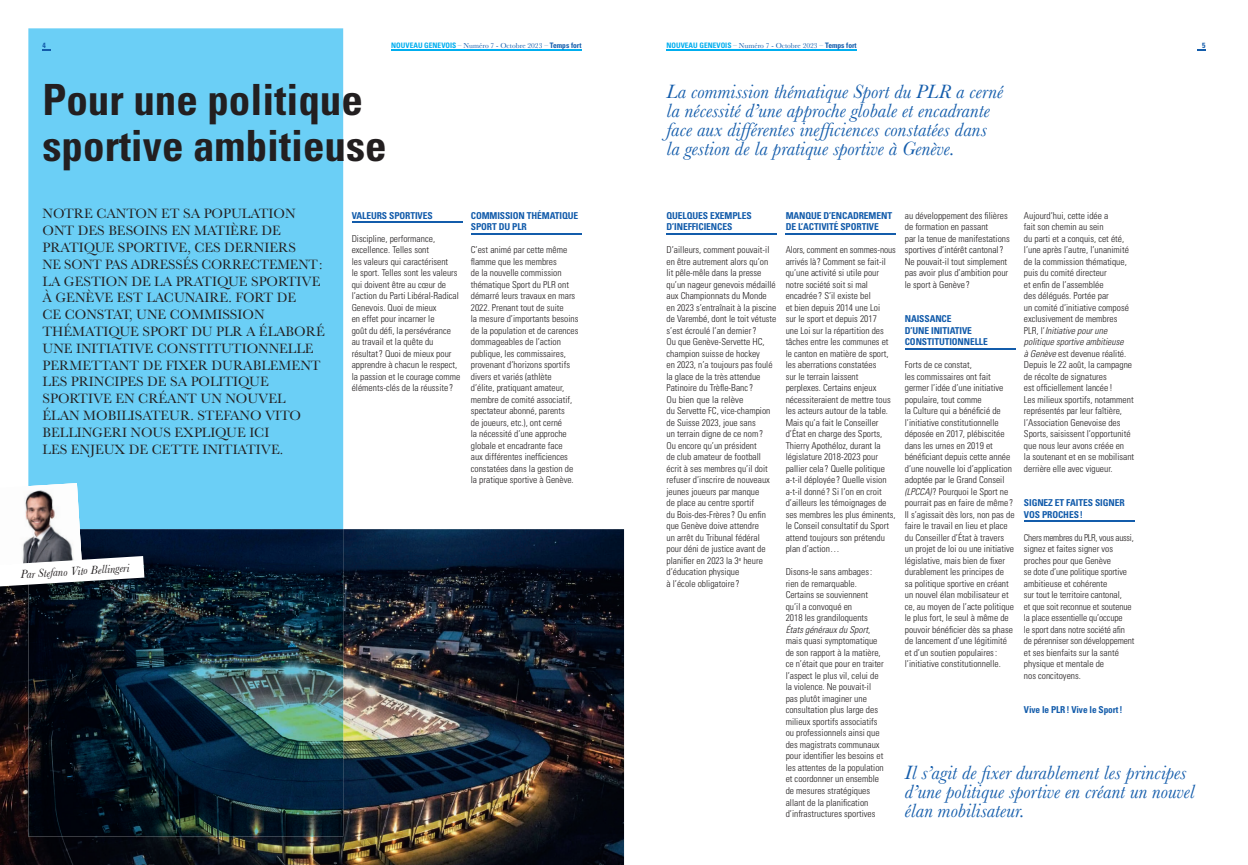
<style>
.page{position:relative;width:1248px;height:865px;background:#fff}
.page>*{position:absolute;margin:0;border:0;box-sizing:border-box;transform-origin:0 0}
.t1{font:700 condensed 43px/46px "Univers LT Std";color:#231f20}
.t2{font:italic 20px/19px "Baskerville";letter-spacing:.005em;color:#135cab}
.t3{font:14px/16.8px "Baskerville";color:#231f20}
.t4{font:italic 12px "Baskerville";color:#231f20}
.t5{font:300 condensed 9.5px/11.5px "Univers LT Std";color:#231f20}
.t6{font:700 condensed 9.5px/11.5px "Univers LT Std";letter-spacing:-.01em;color:#135cab}
.t7{font:7.5px "Baskerville";color:#135cab}
.t8{font:700 condensed 7.5px "Univers LT Std";color:#135cab}
.s1{font-family:"Univers LT Std";font-weight:700;font-stretch:condensed;color:#00aeef}
.s2{font-family:"Univers LT Std";font-weight:700;font-stretch:condensed}
.s3{font-style:italic}
</style>
<div class="page">
<img style="left:0;top:529px;width:624px;height:336px">
<div style="left:28px;top:28px;width:315px;height:501px;background:#6bcff6"></div>
<img style="left:28px;top:529px;width:315px;height:307px">
<svg style="left:0;top:483px;width:144px;height:103px"></svg>
<hr style="left:351px;top:221px;width:111px;height:2px;background:#135cab">
<hr style="left:471px;top:233px;width:110px;height:1px;background:#135cab">
<hr style="left:666px;top:233px;width:111px;height:1px;background:#135cab">
<hr style="left:785px;top:233px;width:111px;height:1px;background:#135cab">
<hr style="left:904px;top:348px;width:111px;height:1px;background:#135cab">
<hr style="left:1023px;top:520px;width:111px;height:2px;background:#135cab">
<hr style="left:666px;top:50px;width:190px;height:1px;background:#00aeef">
<hr style="left:391px;top:50px;width:190px;height:1px;background:#00aeef">
<p class="t8" style="left:43px;top:41px;width:5px">4</p>
<p class="t7" style="left:391px;top:41px;width:192px"><span class="s1">NOUVEAU GENEVOIS</span> – Numéro 7 - Octobre 2023 – <span class="s2">Temps fort</span></p>
<p class="t7" style="left:666px;top:41px;width:192px"><span class="s1">NOUVEAU GENEVOIS</span> – Numéro 7 - Octobre 2023 – <span class="s2">Temps fort</span></p>
<p class="t8" style="left:1201px;top:41px;width:5px">5</p>
<h1 class="t1" style="left:43px;top:76px;width:345px">Pour une politique sportive ambitieuse</h1>
<p class="t3" style="left:43px;top:206px;width:284px">NOTRE CANTON ET SA POPULATION<br>ONT DES BESOINS EN MATIÈRE DE<br>PRATIQUE SPORTIVE, CES DERNIERS<br>NE SONT PAS ADRESSÉS CORRECTEMENT :<br>LA GESTION DE LA PRATIQUE SPORTIVE<br>À GENÈVE EST LACUNAIRE. FORT DE<br>CE CONSTAT, UNE COMMISSION<br>THÉMATIQUE SPORT DU PLR A ÉLABORÉ<br>UNE INITIATIVE CONSTITUTIONNELLE<br>PERMETTANT DE FIXER DURABLEMENT<br>LES PRINCIPES DE SA POLITIQUE<br>SPORTIVE EN CRÉANT UN NOUVEL<br>ÉLAN MOBILISATEUR. STEFANO VITO<br>BELLINGERI NOUS EXPLIQUE ICI<br>LES ENJEUX DE CETTE INITIATIVE.</p>
<p class="t6" style="left:351px;top:209px;width:83px">VALEURS SPORTIVES</p>
<p class="t5" style="left:351px;top:232px;width:110px">Discipline, performance, excellence. Telles sont<br>les valeurs qui caractérisent<br>le sport. Telles sont les valeurs qui doivent être au cœur de l’action du Parti Libéral-Radical<br>Genevois. Quoi de mieux<br>en effet pour incarner le<br>goût du défi, la persévérance au travail et la quête du résultat ? Quoi de mieux pour apprendre à chacun le respect, la passion et le courage comme éléments-clés de la réussite ?</p>
<p class="t6" style="left:471px;top:209px;width:109px">COMMISSION THÉMATIQUE<br>SPORT DU PLR</p>
<p class="t5" style="left:471px;top:244px;width:109px">C’est animé par cette même flamme que les membres<br>de la nouvelle commission thématique Sport du PLR ont démarré leurs travaux en mars<br>2022. Prenant tout de suite<br>la mesure d’importants besoins de la population et de carences dommageables de l’action publique, les commissaires, provenant d’horizons sportifs divers et variés (athlète<br>d’élite, pratiquant amateur, membre de comité associatif, spectateur abonné, parents<br>de joueurs, etc.), ont cerné<br>la nécessité d’une approche globale et encadrante face<br>aux différentes inefficiences constatées dans la gestion de la pratique sportive à Genève.</p>
<p class="t4" style="left:20px;top:567px;width:111px;rotate:-4deg">Par Stefano Vito Bellingeri</p>
<h2 class="t2" style="left:666px;top:82px;width:338px">La commission thématique Sport du PLR a cerné la nécessité d’une approche globale et encadrante face aux différentes inefficiences constatées dans la gestion de la pratique sportive à Genève.</h2>
<p class="t6" style="left:666px;top:209px;width:87px">QUELQUES EXEMPLES<br>D’INEFFICIENCES</p>
<p class="t5" style="left:666px;top:244px;width:111px">D’ailleurs, comment pouvait-il en être autrement alors qu’on lit pêle-mêle dans la presse qu’un nageur genevois médaillé aux Championnats du Monde en 2023 s’entraînait à la piscine de Varembé, dont le toit vétuste s’est écroulé l’an dernier ?<br>Ou que Genève-Servette HC, champion suisse de hockey<br>en 2023, n’a toujours pas foulé la glace de la très attendue<br>Patinoire du Trèfle-Banc ?<br>Ou bien que la relève<br>du Servette FC, vice-champion de Suisse 2023, joue sans<br>un terrain digne de ce nom ?<br>Ou encore qu’un président<br>de club amateur de football écrit à ses membres qu’il doit refuser d’inscrire de nouveaux jeunes joueurs par manque<br>de place au centre sportif<br>du Bois-des-Frères ? Ou enfin que Genève doive attendre<br>un arrêt du Tribunal fédéral pour déni de justice avant de planifier en 2023 la 3<sup>e</sup> heure d’éducation physique<br>à l’école obligatoire ?</p>
<p class="t6" style="left:785px;top:209px;width:108px">MANQUE D’ENCADREMENT<br>DE L’ACTIVITÉ SPORTIVE</p>
<p class="t5" style="left:785px;top:244px;width:112px">Alors, comment en sommes-nous arrivés là ? Comment se fait-il qu’une activité si utile pour notre société soit si mal encadrée ? S’il existe bel<br>et bien depuis 2014 une Loi<br>sur le sport et depuis 2017<br>une Loi sur la répartition des tâches entre les communes et le canton en matière de sport, les aberrations constatées<br>sur le terrain laissent perplexes. Certains enjeux nécessiteraient de mettre tous les acteurs autour de la table.<br>Mais qu’a fait le Conseiller d’État en charge des Sports,<br>Thierry Apothéloz, durant la législature 2018-2023 pour pallier cela ? Quelle politique a-t-il déployée ? Quelle vision a-t-il donné ? Si l’on en croit d’ailleurs les témoignages de ses membres les plus éminents, le Conseil consultatif du Sport attend toujours son prétendu plan d’action…</p>
<p class="t5" style="left:785px;top:566px;width:100px">Disons-le sans ambages : rien de remarquable.<br>Certains se souviennent qu’il a convoqué en<br>2018 les grandiloquents<br><span class="s3">États généraux du Sport</span>, mais quasi symptomatique de son rapport à la matière, ce n’était que pour en traiter l’aspect le plus vil, celui de la violence. Ne pouvait-il pas plutôt imaginer une consultation plus large des milieux sportifs associatifs ou professionnels ainsi que des magistrats communaux pour identifier les besoins et les attentes de la population et coordonner un ensemble de mesures stratégiques allant de la planification d’infrastructures sportives</p>
<p class="t5" style="left:904px;top:209px;width:106px">au développement des filières de formation en passant<br>par la tenue de manifestations sportives d’intérêt cantonal ?<br>Ne pouvait-il tout simplement pas avoir plus d’ambition pour le sport à Genève ?</p>
<p class="t6" style="left:904px;top:313px;width:84px">NAISSANCE<br>D’UNE INITIATIVE<br>CONSTITUTIONNELLE</p>
<p class="t5" style="left:904px;top:359px;width:111px">Forts de ce constat,<br>les commissaires ont fait germer l’idée d’une initiative populaire, tout comme<br>la Culture qui a bénéficié de l’initiative constitutionnelle déposée en 2017, plébiscitée dans les urnes en 2019 et bénéficiant depuis cette année d’une nouvelle loi d’application adoptée par le Grand Conseil <span class="s3">(LPCCA)</span> ? Pourquoi le Sport ne pourrait pas en faire de même ?<br>Il s’agissait dès lors, non pas de faire le travail en lieu et place du Conseiller d’État à travers un projet de loi ou une initiative législative, mais bien de fixer durablement les principes de<br>sa politique sportive en créant un nouvel élan mobilisateur et ce, au moyen de l’acte politique le plus fort, le seul à même de pouvoir bénéficier dès sa phase de lancement d’une légitimité et d’un soutien populaires : l’initiative constitutionnelle.</p>
<p class="t5" style="left:1023px;top:209px;width:112px">Aujourd’hui, cette idée a<br>fait son chemin au sein<br>du parti et a conquis, cet été, l’une après l’autre, l’unanimité de la commission thématique, puis du comité directeur<br>et enfin de l’assemblée<br>des délégués. Portée par<br>un comité d’initiative composé exclusivement de membres<br>PLR, l’<span class="s3">Initiative pour une politique sportive ambitieuse<br>à Genève</span> est devenue réalité.<br>Depuis le 22 août, la campagne de récolte de signatures<br>est officiellement lancée !<br>Les milieux sportifs, notamment représentés par leur faîtière, l’Association Genevoise des<br>Sports, saisissent l’opportunité que nous leur avons créée en<br>la soutenant et en se mobilisant derrière elle avec vigueur.</p>
<p class="t6" style="left:1023px;top:497px;width:102px">SIGNEZ ET FAITES SIGNER<br>VOS PROCHES !</p>
<p class="t5" style="left:1023px;top:531px;width:112px">Chers membres du PLR, vous aussi, signez et faites signer vos proches pour que Genève<br>se dote d’une politique sportive ambitieuse et cohérente<br>sur tout le territoire cantonal,<br>et que soit reconnue et soutenue la place essentielle qu’occupe<br>le sport dans notre société afin de pérenniser son développement et ses bienfaits sur la santé physique et mentale de<br>nos concitoyens.</p>
<p class="t6" style="left:1023px;top:704px;width:100px">Vive le PLR ! Vive le Sport !</p>
<h2 class="t2" style="left:904px;top:762px;width:291px">Il s’agit de fixer durablement les principes d’une politique sportive en créant un nouvel élan mobilisateur.</h2>
</div>
